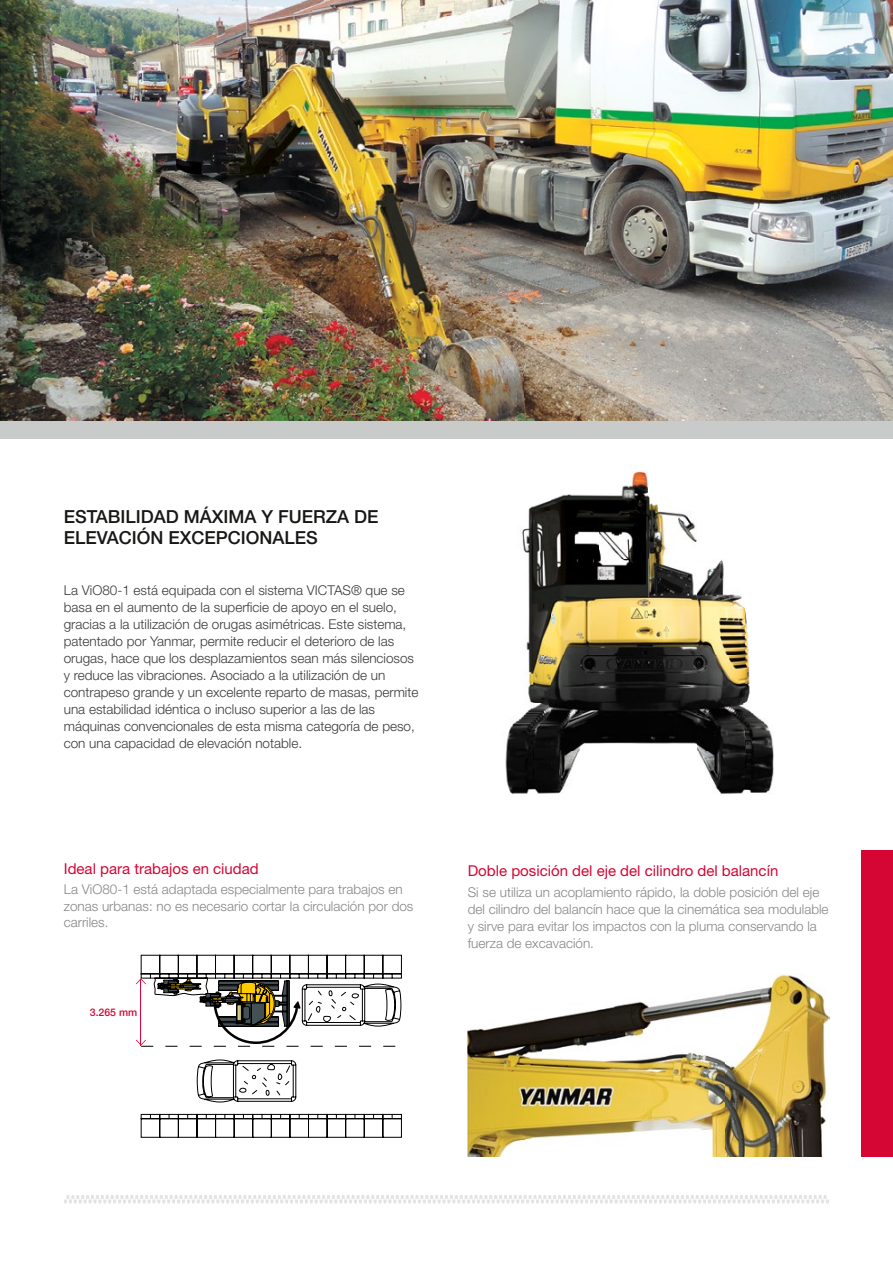
<style>
.page{position:relative;width:893px;height:1263px;background:#fff}
.page>*{position:absolute;margin:0;border:0;box-sizing:border-box;transform-origin:0 0}
.t1{font:500 18px/21.3px "Helvetica Neue LT Std";color:#181716}
.t2{font:15px "Helvetica Neue LT Std";color:#d50634}
.t3{font:300 13.5px/17px "Helvetica Neue LT Std";color:#3a3a39}
.t4{font:300 13.5px/17px "Helvetica Neue LT Std";color:#868786}
.t5{font:500 10.5px "Helvetica Neue LT Std";color:#d50634}
</style>
<div class="page">
<svg style="left:64px;top:1195px;width:765px;height:8px"></svg>
<svg style="left:141px;top:955px;width:261px;height:182px"></svg>
<svg style="left:136px;top:978px;width:265px;height:124px"></svg>
<div style="left:861px;top:850px;width:32px;height:307px;background:#d50634"></div>
<img style="left:468px;top:974px;width:361px;height:183px">
<img style="left:0;top:0;width:893px;height:421px">
<div style="left:0;top:421px;width:893px;height:17px;background:#c9caca"></div>
<img style="left:505px;top:471px;width:269px;height:323px">
<h1 class="t1" style="left:64px;top:506px;width:316px">ESTABILIDAD MÁXIMA Y FUERZA DE<br>ELEVACIÓN EXCEPCIONALES</h1>
<p class="t3" style="left:64px;top:582px;width:356px">La ViO80-1 está equipada con el sistema VICTAS® que se basa en el aumento de la superficie de apoyo en el suelo, gracias a la utilización de orugas asimétricas. Este sistema, patentado por Yanmar, permite reducir el deterioro de las orugas, hace que los desplazamientos sean más silenciosos y reduce las vibraciones. Asociado a la utilización de un contrapeso grande y un excelente reparto de masas, permite una estabilidad idéntica o incluso superior a las de las máquinas convencionales de esta misma categoría de peso, con una capacidad de elevación notable.</p>
<p class="t2" style="left:64px;top:860px;width:197px">Ideal para trabajos en ciudad</p>
<p class="t4" style="left:64px;top:881px;width:351px;line-height:16.2px">La ViO80-1 está adaptada especialmente para trabajos en zonas urbanas: no es necesario cortar la circulación por dos carriles.</p>
<p class="t5" style="left:90px;top:1006px;width:49px">3.265 mm</p>
<p class="t2" style="left:468px;top:862px;width:312px">Doble posición del eje del cilindro del balancín</p>
<p class="t4" style="left:468px;top:884px;width:362px">Si se utiliza un acoplamiento rápido, la doble posición del eje del cilindro del balancín hace que la cinemática sea modulable y sirve para evitar los impactos con la pluma conservando la fuerza de excavación.</p>
</div>
